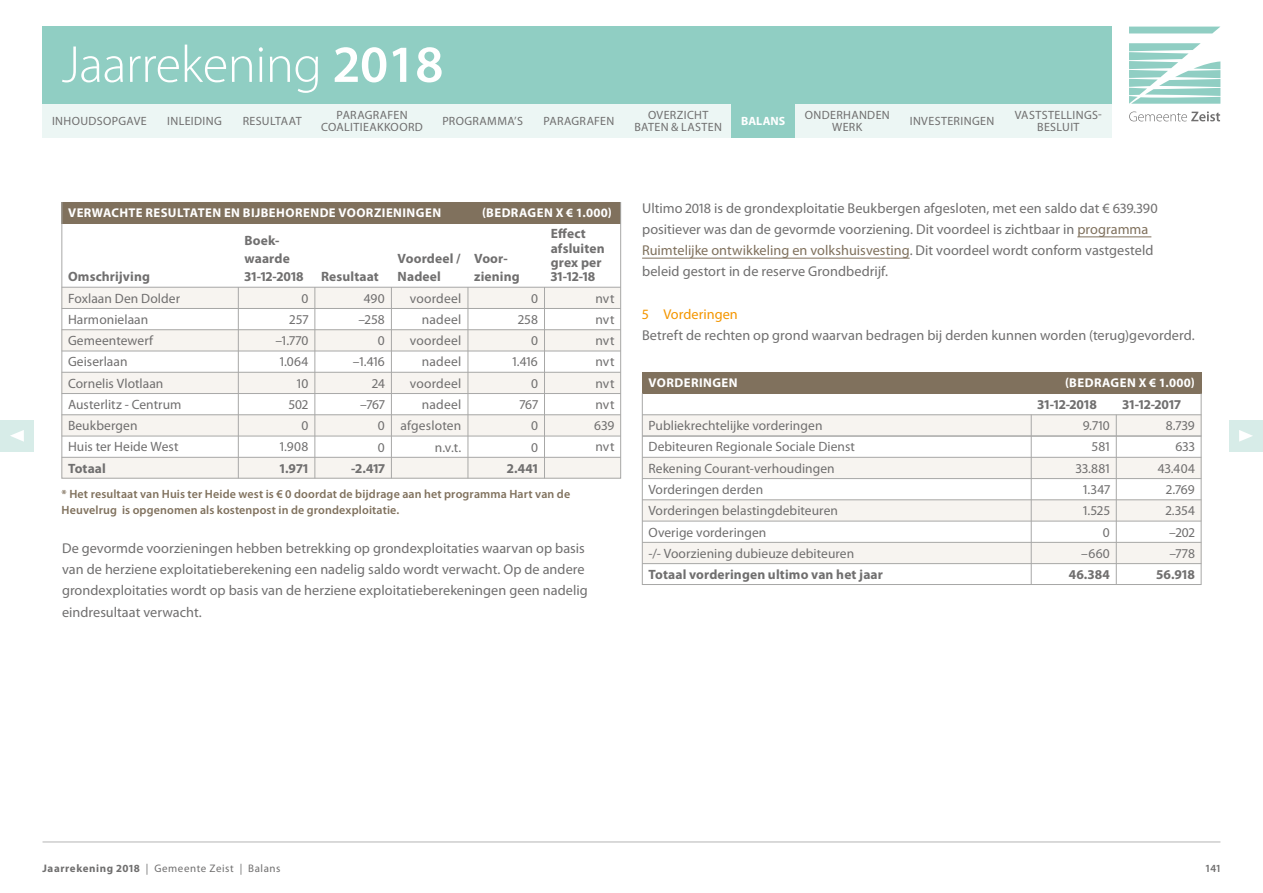
<style>
.page{position:relative;width:1263px;height:893px;background:#fff}
.page>*{position:absolute;margin:0;border:0;box-sizing:border-box;transform-origin:0 0}
.t1{font:300 52.5px "Myriad Pro";letter-spacing:-.01em;color:#fff}
.t2{font:14.25px/21.3px "Myriad Pro";letter-spacing:.005em;color:#706f6f}
.t3{font:14.25px "Myriad Pro";letter-spacing:.005em;color:#f49600}
.t4{font:13.5px/21.3px "Myriad Pro";letter-spacing:.005em;color:#706f6f;text-align:right}
.t5{font:700 13.5px/18px "Myriad Pro";letter-spacing:.01em;color:#706f6f}
.t6{font:700 12.75px "Myriad Pro";letter-spacing:.035em;color:#fff}
.t7{font:12px/12px "Myriad Pro";letter-spacing:.03em;color:#706f6f;text-align:center}
.t8{font:600 12px/15.9px "Myriad Pro";letter-spacing:.01em;color:#80715d}
.t9{font:700 12px "Myriad Pro";color:#fff}
.t10{font:10.95px "Myriad Pro";letter-spacing:.05em;color:#706f6f}
.t11{font:600 10.95px "Myriad Pro";color:#706f6f}
.s1{font-weight:600}
.s2{color:#80715d}
.s3{font-weight:700}
</style>
<div class="page">
<div style="left:43px;top:104px;width:1069px;height:34px;background:#ecf6f4"></div>
<div style="left:731px;top:104px;width:64px;height:34px;background:#90cec3"></div>
<div style="left:43px;top:27px;width:1069px;height:77px;background:#90cec3"></div>
<div style="left:0;top:420px;width:34px;height:32px;background:#d7ece8"></div>
<div style="left:1229px;top:420px;width:34px;height:32px;background:#d7ece8"></div>
<svg style="left:1239px;top:430px;width:14px;height:12px"></svg>
<svg style="left:10px;top:430px;width:14px;height:12px"></svg>
<svg style="left:1129px;top:111px;width:91px;height:10px"></svg>
<svg style="left:1129px;top:27px;width:91px;height:6px"></svg>
<svg style="left:1129px;top:43px;width:91px;height:61px"></svg>
<hr style="left:43px;top:841px;width:1177px;height:1px;background:#bcbcbc">
<div style="left:62px;top:372px;width:559px;height:21px;background:#f7f4f0"></div>
<div style="left:62px;top:415px;width:559px;height:21px;background:#f7f4f0"></div>
<div style="left:62px;top:457px;width:559px;height:22px;background:#f7f4f0"></div>
<div style="left:62px;top:287px;width:559px;height:21px;background:#f7f4f0"></div>
<div style="left:62px;top:330px;width:559px;height:21px;background:#f7f4f0"></div>
<hr style="left:62px;top:287px;width:559px;height:1px;background:#a8a8a7">
<hr style="left:62px;top:308px;width:559px;height:1px;background:#a8a8a7">
<hr style="left:62px;top:329px;width:559px;height:1px;background:#a8a8a7">
<hr style="left:62px;top:351px;width:559px;height:1px;background:#a8a8a7">
<hr style="left:62px;top:372px;width:559px;height:1px;background:#a8a8a7">
<hr style="left:62px;top:393px;width:559px;height:1px;background:#a8a8a7">
<hr style="left:62px;top:415px;width:559px;height:1px;background:#a8a8a7">
<hr style="left:62px;top:436px;width:559px;height:1px;background:#a8a8a7">
<hr style="left:62px;top:457px;width:559px;height:1px;background:#a8a8a7">
<div style="left:62px;top:202px;width:559px;height:21px;background:#80715d"></div>
<hr style="left:544px;top:287px;width:1px;height:191px;background:#a8a8a7">
<hr style="left:468px;top:287px;width:1px;height:191px;background:#a8a8a7">
<hr style="left:391px;top:287px;width:1px;height:191px;background:#a8a8a7">
<hr style="left:315px;top:287px;width:1px;height:191px;background:#a8a8a7">
<hr style="left:238px;top:287px;width:1px;height:191px;background:#a8a8a7">
<div style="left:62px;top:202px;width:559px;height:276px;border:1px solid #a8a8a7"></div>
<hr style="left:1077px;top:236px;width:74px;height:1px;background:#80715d">
<hr style="left:642px;top:258px;width:268px;height:1px;background:#80715d">
<div style="left:642px;top:415px;width:559px;height:21px;background:#f7f4f0"></div>
<div style="left:642px;top:457px;width:559px;height:22px;background:#f7f4f0"></div>
<div style="left:642px;top:500px;width:559px;height:21px;background:#f7f4f0"></div>
<div style="left:642px;top:542px;width:559px;height:22px;background:#f7f4f0"></div>
<div style="left:642px;top:372px;width:559px;height:21px;background:#80715d"></div>
<hr style="left:1116px;top:415px;width:1px;height:170px;background:#a8a8a7">
<hr style="left:1031px;top:415px;width:1px;height:170px;background:#a8a8a7">
<hr style="left:642px;top:436px;width:559px;height:1px;background:#a8a8a7">
<hr style="left:642px;top:415px;width:559px;height:1px;background:#a8a8a7">
<hr style="left:642px;top:457px;width:559px;height:1px;background:#a8a8a7">
<hr style="left:642px;top:478px;width:559px;height:1px;background:#a8a8a7">
<hr style="left:642px;top:500px;width:559px;height:1px;background:#a8a8a7">
<hr style="left:642px;top:521px;width:559px;height:1px;background:#a8a8a7">
<hr style="left:642px;top:542px;width:559px;height:1px;background:#a8a8a7">
<hr style="left:642px;top:563px;width:559px;height:1px;background:#a8a8a7">
<div style="left:642px;top:393px;width:559px;height:192px;border:1px solid #a8a8a7"></div>
<h1 class="t1" style="left:62px;top:36px;width:383px">Jaarrekening <span class="s1">2018</span></h1>
<p class="t7" style="left:167px;top:116px;width:56px">INLEIDING</p>
<p class="t7" style="left:321px;top:110px;width:103px">PARAGRAFEN<br>COALITIEAKKOORD</p>
<p class="t7" style="left:634px;top:110px;width:89px">OVERZICHT<br>BATEN &amp; LASTEN</p>
<p class="t9" style="left:741px;top:115px;width:46px">BALANS</p>
<p class="t7" style="left:805px;top:110px;width:86px">ONDERHANDEN<br>WERK</p>
<p class="t7" style="left:910px;top:116px;width:86px">INVESTERINGEN</p>
<p class="t7" style="left:1015px;top:110px;width:89px">VASTSTELLINGS-<br>BESLUIT</p>
<p class="t7" style="left:52px;top:116px;width:96px">INHOUDSOPGAVE</p>
<p class="t7" style="left:243px;top:116px;width:60px">RESULTAAT</p>
<p class="t7" style="left:442px;top:116px;width:82px">PROGRAMMA’S</p>
<p class="t7" style="left:543px;top:116px;width:72px">PARAGRAFEN</p>
<p class="t6" style="left:68px;top:206px;width:374px">VERWACHTE RESULTATEN EN BIJBEHORENDE VOORZIENINGEN</p>
<p class="t6" style="left:482px;top:206px;width:131px">(BEDRAGEN X € 1.000)</p>
<p class="t2" style="left:642px;top:197px;width:517px">Ultimo 2018 is de grondexploitatie Beukbergen afgesloten, met een saldo dat € 639.390 positiever was dan de gevormde voorziening. Dit voordeel is zichtbaar in <span class="s2">programma Ruimtelijke ontwikkeling en volkshuisvesting</span>. Dit voordeel wordt conform vastgesteld beleid gestort in de reserve Grondbedrijf.</p>
<p class="t3" style="left:642px;top:306px;width:97px">5 Vorderingen</p>
<p class="t2" style="left:642px;top:325px;width:554px">Betreft de rechten op grond waarvan bedragen bij derden kunnen worden (terug)gevorderd.</p>
<p class="t6" style="left:649px;top:376px;width:91px">VORDERINGEN</p>
<p class="t6" style="left:1065px;top:376px;width:131px">(BEDRAGEN X € 1.000)</p>
<p class="t4" style="left:1076px;top:415px;width:36px">9.710<br>581<br>33.881<br>1.347<br>1.525<br>0 –660</p>
<p class="t5" style="left:1069px;top:566px;width:43px">46.384</p>
<p class="t5" style="left:244px;top:232px;width:61px">Boek&shy;waarde<br>31-12-2018</p>
<p class="t5" style="left:551px;top:227px;width:56px;line-height:14.2px">Effect afsluiten grex per<br>31-12-18</p>
<p class="t5" style="left:398px;top:250px;width:65px">Voordeel /</p>
<p class="t5" style="left:474px;top:250px;width:47px">Voor&shy;ziening</p>
<p class="t5" style="left:68px;top:268px;width:83px">Omschrijving</p>
<p class="t5" style="left:321px;top:268px;width:59px">Resultaat</p>
<p class="t5" style="left:398px;top:268px;width:45px">Nadeel</p>
<p class="t4" style="left:68px;top:288px;width:115px;text-align:left">Foxlaan Den Dolder<br>Harmonielaan<br>Gemeentewerf<br>Geiserlaan<br>Cornelis Vlotlaan<br>Austerlitz - Centrum<br>Beukbergen<br>Huis ter Heide West</p>
<p class="t5" style="left:68px;top:459px;width:39px">Totaal</p>
<p class="t4" style="left:400px;top:288px;width:63px">voordeel nadeel voordeel nadeel voordeel nadeel afgesloten n.v.t.</p>
<p class="t4" style="left:275px;top:288px;width:34px">0<br>257 –1.770<br>1.064<br>10<br>502<br>0<br>1.908</p>
<p class="t5" style="left:280px;top:459px;width:30px">1.971</p>
<p class="t4" style="left:513px;top:288px;width:27px">0<br>258<br>0<br>1.416<br>0<br>767<br>0<br>0</p>
<p class="t5" style="left:507px;top:459px;width:32px">2.441</p>
<p class="t4" style="left:353px;top:288px;width:33px">490 –258<br>0 –1.416<br>24 –767<br>0<br>0</p>
<p class="t5" style="left:351px;top:459px;width:35px">-2.417</p>
<p class="t4" style="left:594px;top:288px;width:22px;text-align:justify">nvt nvt nvt nvt nvt nvt 639 nvt</p>
<p class="t5" style="left:1037px;top:395px;width:61px">31-12-2018</p>
<p class="t5" style="left:1123px;top:395px;width:60px">31-12-2017</p>
<p class="t4" style="left:648px;top:415px;width:208px;text-align:left">Publiekrechtelijke vorderingen<br>Debiteuren Regionale Sociale Dienst<br>Rekening Courant-verhoudingen<br>Vorderingen derden<br>Vorderingen belastingdebiteuren<br>Overige vorderingen<br>-/- Voorziening dubieuze debiteuren</p>
<p class="t5" style="left:648px;top:566px;width:236px">Totaal vorderingen ultimo van het jaar</p>
<p class="t4" style="left:1158px;top:415px;width:39px">8.739<br>633<br>43.404<br>2.769<br>2.354 –202 –778</p>
<p class="t5" style="left:1156px;top:566px;width:40px">56.918</p>
<p class="t8" style="left:62px;top:486px;width:510px">* Het resultaat van Huis ter Heide west is € 0 doordat de bijdrage aan het programma Hart van de<br>Heuvelrug is opgenomen als kostenpost in de grondexploitatie.</p>
<p class="t2" style="left:62px;top:538px;width:527px">De gevormde voorzieningen hebben betrekking op grondexploitaties waarvan op basis van de herziene exploitatieberekening een nadelig saldo wordt verwacht. Op de andere grondexploitaties wordt op basis van de herziene exploitatieberekeningen geen nadelig eindresultaat verwacht.</p>
<p class="t10" style="left:43px;top:862px;width:239px"><span class="s3">Jaarrekening 2018</span> | Gemeente Zeist | Balans</p>
<p class="t11" style="left:1206px;top:862px;width:16px">141</p>
</div>
